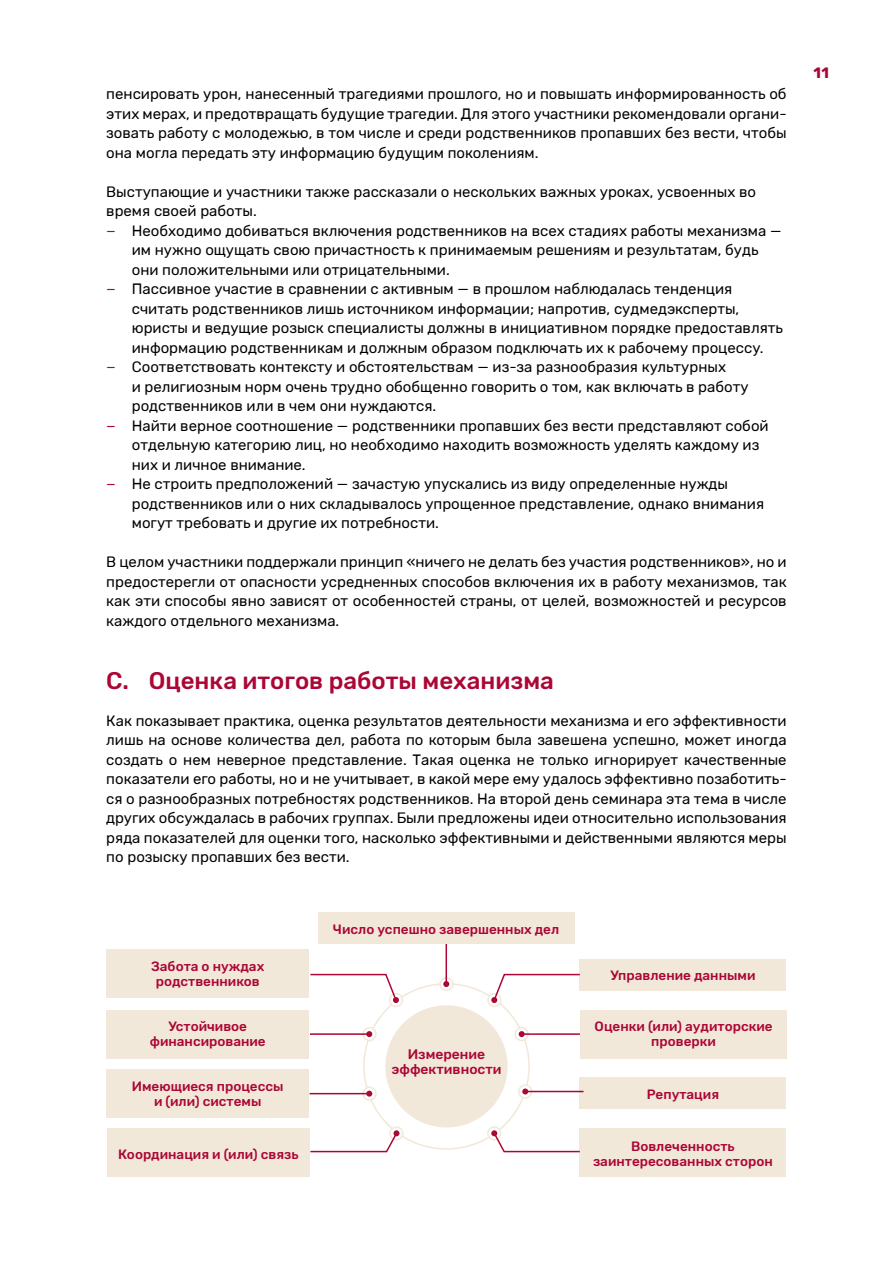
<style>
.page{position:relative;width:893px;height:1263px;background:#fff}
.page>*{position:absolute;margin:0;border:0;box-sizing:border-box;transform-origin:0 0}
.t1{font:500 24px "Rubik";color:#ab0635}
.Current_text{font:15px/19.5px "Rubik";color:#000}
.t2{font:700 15px "Rubik";color:#ab0635}
.Current_text-2{font:500 13.8px/15.5px "Rubik";color:#ab0635;text-align:center}
.Current_text-3{font:500 13.5px/15px "Rubik";color:#ab0635;text-align:center}
.s1{color:#ab0635}
</style>
<div class="page">
<div style="left:385px;top:1005px;width:123px;height:122px;background:#f2e8d9;border-radius:50%"></div>
<div style="left:439px;top:977px;width:15px;height:14px;border:2px solid #f2e8d9;border-radius:50%"></div>
<div style="left:487px;top:993px;width:14px;height:14px;border:2px solid #f2e8d9;border-radius:50%"></div>
<div style="left:514px;top:1027px;width:15px;height:14px;border:2px solid #f2e8d9;border-radius:50%"></div>
<div style="left:518px;top:1084px;width:14px;height:15px;border:2px solid #f2e8d9;border-radius:50%"></div>
<div style="left:487px;top:1126px;width:14px;height:14px;border:2px solid #f2e8d9;border-radius:50%"></div>
<div style="left:389px;top:993px;width:14px;height:14px;border:2px solid #f2e8d9;border-radius:50%"></div>
<div style="left:362px;top:1027px;width:15px;height:14px;border:2px solid #f2e8d9;border-radius:50%"></div>
<svg style="left:363px;top:1087px;width:13px;height:13px"></svg>
<div style="left:362px;top:1086px;width:15px;height:15px;border:2px solid #f2e8d9;border-radius:50%"></div>
<div style="left:389px;top:1126px;width:15px;height:14px;border:2px solid #f2e8d9;border-radius:50%"></div>
<div style="left:318px;top:913px;width:256px;height:31px;background:#f2e8d9"></div>
<div style="left:580px;top:959px;width:206px;height:31px;background:#f2e8d9"></div>
<div style="left:106px;top:950px;width:203px;height:48px;background:#f2e8d9"></div>
<div style="left:581px;top:1010px;width:206px;height:48px;background:#f2e8d9"></div>
<div style="left:106px;top:1010px;width:203px;height:48px;background:#f2e8d9"></div>
<div style="left:580px;top:1077px;width:206px;height:31px;background:#f2e8d9"></div>
<div style="left:106px;top:1069px;width:203px;height:49px;background:#f2e8d9"></div>
<div style="left:580px;top:1128px;width:206px;height:48px;background:#f2e8d9"></div>
<div style="left:107px;top:1128px;width:203px;height:48px;background:#f2e8d9"></div>
<hr style="left:445px;top:944px;width:2px;height:40px;background:#ab0635">
<svg style="left:443px;top:981px;width:6px;height:6px"></svg>
<hr style="left:522px;top:1033px;width:58px;height:2px;background:#ab0635">
<svg style="left:519px;top:1031px;width:6px;height:6px"></svg>
<hr style="left:525px;top:1091px;width:58px;height:1px;background:#ab0635">
<svg style="left:522px;top:1088px;width:6px;height:6px"></svg>
<svg style="left:491px;top:973px;width:90px;height:30px"></svg>
<svg style="left:491px;top:1130px;width:89px;height:23px"></svg>
<hr style="left:310px;top:1033px;width:59px;height:2px;background:#ab0635">
<svg style="left:366px;top:1031px;width:6px;height:6px"></svg>
<hr style="left:310px;top:1093px;width:59px;height:1px;background:#ab0635">
<svg style="left:366px;top:1091px;width:6px;height:6px"></svg>
<svg style="left:310px;top:973px;width:89px;height:30px"></svg>
<svg style="left:310px;top:1130px;width:89px;height:23px"></svg>
<p class="Current_text" style="left:106px;top:85px;width:682px;text-align:justify">пенсировать урон, нанесенный трагедиями прошлого, но и повышать информированность об этих мерах, и предотвращать будущие трагедии. Для этого участники рекомендовали органи&shy;зовать работу с молодежью, в том числе и среди родственников пропавших без вести, чтобы она могла передать эту информацию будущим поколениям.</p>
<p class="Current_text" style="left:106px;top:182px;width:651px">Выступающие и участники также рассказали о нескольких важных уроках, усвоенных во время своей работы.</p>
<p class="Current_text" style="left:132px;top:221px;width:651px;text-indent:-26px"><span class="s1">−</span> Необходимо добиваться включения родственников на всех стадиях работы механизма — им нужно ощущать свою причастность к принимаемым решениям и результатам, будь они положительными или отрицательными.</p>
<p class="Current_text" style="left:132px;top:280px;width:653px;text-indent:-26px"><span class="s1">−</span> Пассивное участие в сравнении с активным — в прошлом наблюдалась тенденция считать родственников лишь источником информации; напротив, судмедэксперты, юристы и ведущие розыск специалисты должны в инициативном порядке предоставлять информацию родственникам и должным образом подключать их к рабочему процессу.</p>
<p class="Current_text" style="left:132px;top:358px;width:618px;text-indent:-26px"><span class="s1">−</span> Соответствовать контексту и обстоятельствам — из-за разнообразия культурных<br>и религиозным норм очень трудно обобщенно говорить о том, как включать в работу родственников или в чем они нуждаются.</p>
<p class="Current_text" style="left:132px;top:416px;width:638px;text-indent:-26px"><span class="s1">−</span> Найти верное соотношение — родственники пропавших без вести представляют собой отдельную категорию лиц, но необходимо находить возможность уделять каждому из них и личное внимание.</p>
<p class="Current_text" style="left:132px;top:475px;width:634px;text-indent:-26px"><span class="s1">−</span> Не строить предположений — зачастую упускались из виду определенные нужды родственников или о них складывалось упрощенное представление, однако внимания могут требовать и другие их потребности.</p>
<p class="Current_text" style="left:106px;top:553px;width:682px;text-align:justify">В целом участники поддержали принцип «ничего не делать без участия родственников», но и предостерегли от опасности усредненных способов включения их в работу механизмов, так как эти способы явно зависят от особенностей страны, от целей, возможностей и ресурсов каждого отдельного механизма.</p>
<p class="t1" style="left:106px;top:667px;width:449px">C. Оценка итогов работы механизма</p>
<p class="Current_text" style="left:106px;top:711px;width:682px;text-align:justify">Как показывает практика, оценка результатов деятельности механизма и его эффективности лишь на основе количества дел, работа по которым была завешена успешно, может иногда создать о нем неверное представление. Такая оценка не только игнорирует качественные показатели его работы, но и не учитывает, в какой мере ему удалось эффективно позаботить&shy;ся о разнообразных потребностях родственников. На второй день семинара эта тема в числе других обсуждалась в рабочих группах. Были предложены идеи относительно использования ряда показателей для оценки того, насколько эффективными и действенными являются меры по розыску пропавших без вести.</p>
<p class="Current_text-3" style="left:151px;top:959px;width:115px">Забота о нуждах родственников</p>
<p class="Current_text-3" style="left:150px;top:1019px;width:118px">Устойчивое финансирование</p>
<p class="Current_text-3" style="left:132px;top:1079px;width:153px">Имеющиеся процессы и (или) системы</p>
<p class="Current_text-3" style="left:118px;top:1147px;width:182px">Координация и (или) связь</p>
<p class="Current_text-3" style="left:333px;top:922px;width:228px">Число успешно завершенных дел</p>
<p class="Current_text-2" style="left:391px;top:1046px;width:112px">Измерение эффективности</p>
<p class="Current_text-3" style="left:610px;top:968px;width:147px">Управление данными</p>
<p class="Current_text-3" style="left:595px;top:1019px;width:180px">Оценки (или) аудиторские проверки</p>
<p class="Current_text-3" style="left:647px;top:1087px;width:74px">Репутация</p>
<p class="Current_text-3" style="left:593px;top:1139px;width:181px">Вовлеченность заинтересованных сторон</p>
<p class="t2" style="left:813px;top:64px;width:17px">11</p>
</div>
